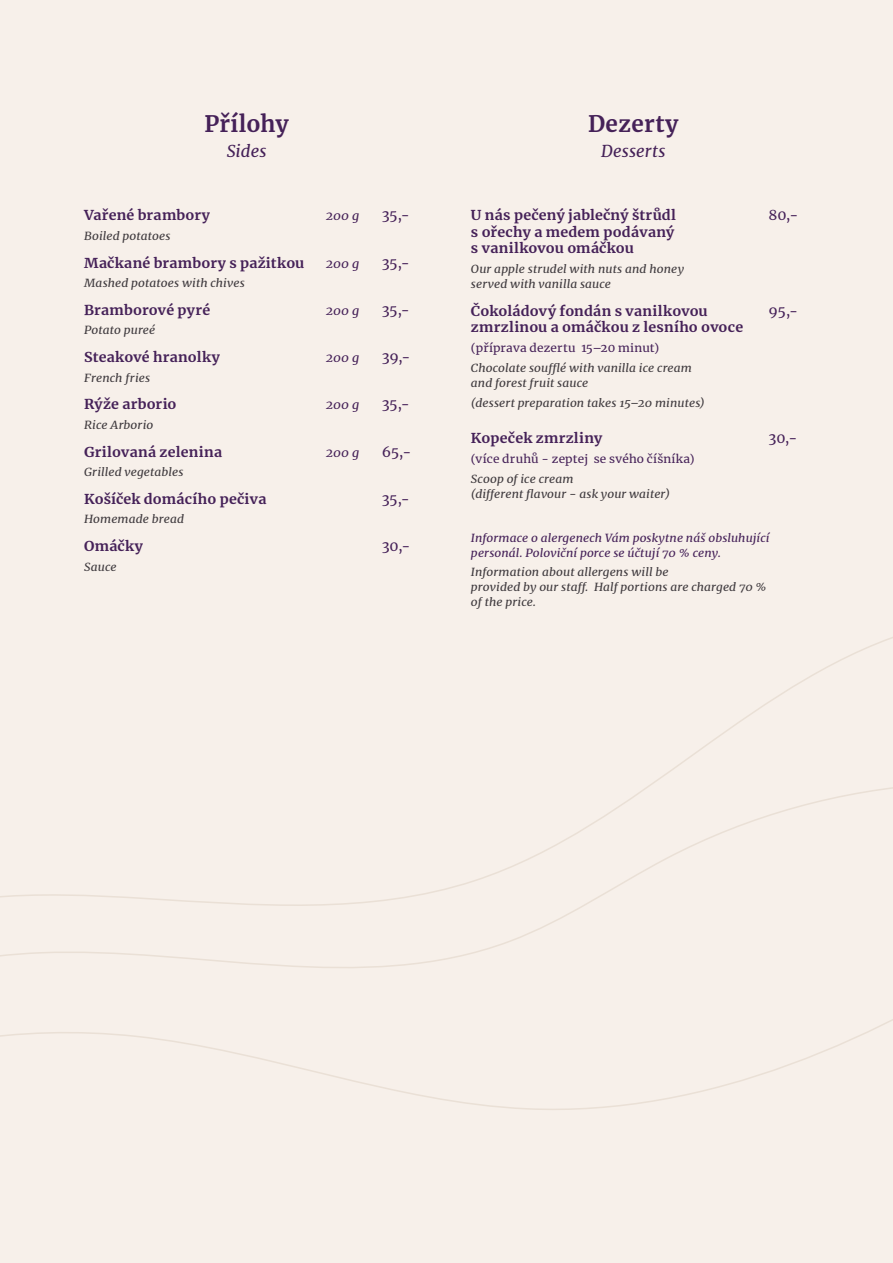
<style>
.page{position:relative;width:893px;height:1263px;background:#f7f0ea}
.page>*{position:absolute;margin:0;border:0;box-sizing:border-box;transform-origin:0 0}
.t1{font:700 22.5px "Merriweather";letter-spacing:.015em;color:#452158}
.t2{font:italic 16.5px "Merriweather";letter-spacing:.01em;color:#452158}
.t3{font:700 13.5px/16.5px "Merriweather";letter-spacing:.015em;color:#452158;scale:1.05 1}
.t4{font:13.5px "Merriweather";letter-spacing:-.035em;color:#452158;scale:1.05 1}
.t5{font:italic 12px "Merriweather";color:#452158;scale:1.05 1}
.t6{font:italic 11.25px/15px "Merriweather";letter-spacing:.01em;color:#3f3a3e;scale:1.05 1}
.t7{font:italic 11.25px/15px "Merriweather";letter-spacing:.01em;color:#452158;scale:1.05 1}
.t8{font:11.25px "Merriweather";letter-spacing:.015em;color:#452158;scale:1.05 1}
</style>
<div class="page">
<svg style="left:0;top:937px;width:893px;height:173px"></svg>
<h1 class="t1" style="left:204px;top:108px;width:86px">Přílohy</h1>
<h2 class="t2" style="left:227px;top:140px;width:41px">Sides</h2>
<p class="t3" style="left:84px;top:207px;width:121px">Vařené brambory</p>
<p class="t5" style="left:326px;top:208px;width:33px">200 g</p>
<p class="t4" style="left:382px;top:206px;width:28px">35,-</p>
<p class="t6" style="left:84px;top:228px;width:84px">Boiled potatoes</p>
<p class="t3" style="left:84px;top:254px;width:211px">Mačkané brambory s pažitkou</p>
<p class="t5" style="left:326px;top:255px;width:33px">200 g</p>
<p class="t4" style="left:382px;top:253px;width:28px">35,-</p>
<p class="t6" style="left:84px;top:275px;width:154px">Mashed potatoes with chives</p>
<p class="t3" style="left:84px;top:301px;width:122px">Bramborové pyré</p>
<p class="t5" style="left:326px;top:302px;width:33px">200 g</p>
<p class="t4" style="left:382px;top:301px;width:28px">35,-</p>
<p class="t6" style="left:84px;top:323px;width:69px">Potato pureé</p>
<p class="t3" style="left:84px;top:349px;width:131px">Steakové hranolky</p>
<p class="t5" style="left:326px;top:350px;width:33px">200 g</p>
<p class="t4" style="left:382px;top:348px;width:29px">39,-</p>
<p class="t6" style="left:84px;top:370px;width:64px">French fries</p>
<p class="t3" style="left:84px;top:396px;width:89px">Rýže arborio</p>
<p class="t5" style="left:326px;top:397px;width:33px">200 g</p>
<p class="t4" style="left:382px;top:395px;width:28px">35,-</p>
<p class="t6" style="left:84px;top:417px;width:67px">Rice Arborio</p>
<p class="t3" style="left:84px;top:443px;width:133px">Grilovaná zelenina</p>
<p class="t5" style="left:326px;top:444px;width:33px">200 g</p>
<p class="t4" style="left:382px;top:442px;width:30px">65,-</p>
<p class="t6" style="left:84px;top:464px;width:96px">Grilled vegetables</p>
<p class="t3" style="left:84px;top:490px;width:175px">Košíček domácího pečiva</p>
<p class="t4" style="left:382px;top:490px;width:28px">35,-</p>
<p class="t6" style="left:84px;top:512px;width:97px">Homemade bread</p>
<p class="t3" style="left:84px;top:538px;width:58px">Omáčky</p>
<p class="t4" style="left:382px;top:537px;width:29px">30,-</p>
<p class="t6" style="left:84px;top:559px;width:32px">Sauce</p>
<h1 class="t1" style="left:588px;top:108px;width:92px">Dezerty</h1>
<h2 class="t2" style="left:601px;top:140px;width:66px">Desserts</h2>
<p class="t3" style="left:471px;top:207px;width:197px">U nás pečený jablečný štrůdl</p>
<p class="t4" style="left:769px;top:206px;width:30px">80,-</p>
<p class="t3" style="left:471px;top:223px;width:195px">s ořechy a medem podávaný s vanilkovou omáčkou</p>
<p class="t6" style="left:471px;top:261px;width:204px">Our apple strudel with nuts and honey served with vanilla sauce</p>
<p class="t3" style="left:471px;top:302px;width:227px">Čokoládový fondán s vanilkovou</p>
<p class="t4" style="left:769px;top:301px;width:30px">95,-</p>
<p class="t3" style="left:471px;top:319px;width:261px">zmrzlinou a omáčkou z lesního ovoce</p>
<p class="t8" style="left:471px;top:340px;width:181px">(příprava dezertu 15–20 minut)</p>
<p class="t6" style="left:471px;top:360px;width:212px">Chocolate soufflé with vanilla ice cream and forest fruit sauce</p>
<p class="t6" style="left:471px;top:395px;width:224px">(dessert preparation takes 15–20 minutes)</p>
<p class="t3" style="left:471px;top:430px;width:127px">Kopeček zmrzliny</p>
<p class="t4" style="left:769px;top:429px;width:29px">30,-</p>
<p class="t8" style="left:471px;top:451px;width:215px">(více druhů - zeptej se svého číšníka)</p>
<p class="t6" style="left:471px;top:471px;width:191px">Scoop of ice cream<br>(different flavour - ask your waiter)</p>
<p class="t7" style="left:471px;top:530px;width:286px">Informace o alergenech Vám poskytne náš obsluhující personál. Poloviční porce se účtují 70 % ceny.</p>
<p class="t6" style="left:471px;top:564px;width:283px">Information about allergens will be<br>provided by our staff. Half portions are charged 70 % of the price.</p>
</div>
